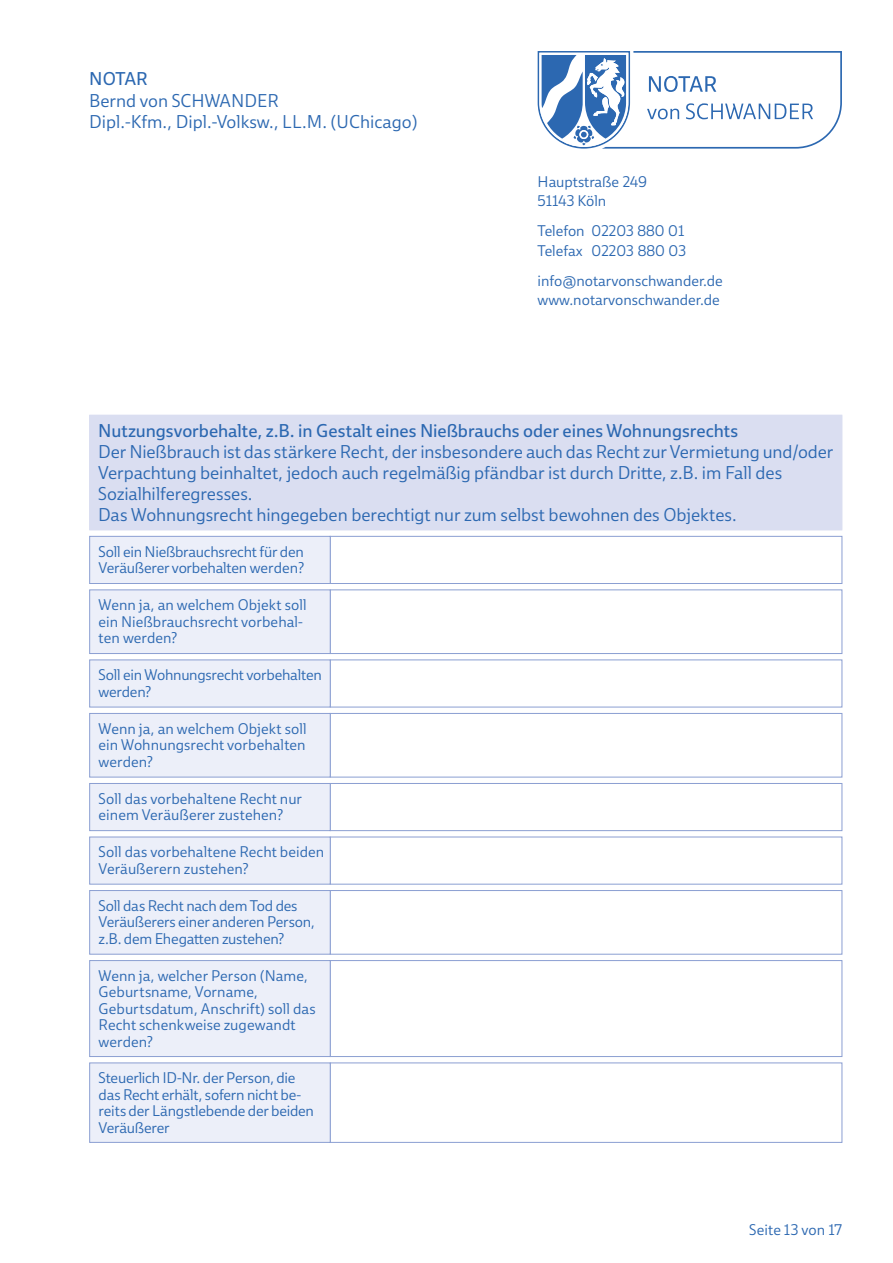
<style>
.page{position:relative;width:893px;height:1263px;background:#fff}
.page>*{position:absolute;margin:0;border:0;box-sizing:border-box;transform-origin:0 0}
.t1{font:18px/21px "Ebony Lt";letter-spacing:-.005em;color:#2c68b1}
.t2{font:18px "Ebony";letter-spacing:-.005em;color:#2c68b1}
.t3{font:15px/16.5px "Ebony Lt";color:#2c68b1}
</style>
<div class="page">
<svg style="left:538px;top:51px;width:304px;height:98px"></svg>
<div style="left:90px;top:415px;width:752px;height:115px;background:#dadef1"></div>
<hr style="left:89px;top:415px;width:1px;height:115px;background:#dadef1">
<hr style="left:842px;top:415px;width:1px;height:115px;background:#dadef1">
<hr style="left:89px;top:530px;width:753px;height:1px;background:#dadef1">
<div style="left:330px;top:960px;width:512px;height:97px;background:#fff;border:1px solid #8b9fd2"></div>
<div style="left:89px;top:960px;width:242px;height:97px;background:#eceff9;border:1px solid #8b9fd2"></div>
<div style="left:330px;top:536px;width:512px;height:48px;background:#fff;border:1px solid #8b9fd2"></div>
<div style="left:330px;top:659px;width:512px;height:48px;background:#fff;border:1px solid #8b9fd2"></div>
<div style="left:330px;top:783px;width:512px;height:48px;background:#fff;border:1px solid #8b9fd2"></div>
<div style="left:330px;top:837px;width:512px;height:47px;background:#fff;border:1px solid #8b9fd2"></div>
<div style="left:89px;top:536px;width:242px;height:48px;background:#eceff9;border:1px solid #8b9fd2"></div>
<div style="left:89px;top:659px;width:242px;height:48px;background:#eceff9;border:1px solid #8b9fd2"></div>
<div style="left:89px;top:783px;width:242px;height:48px;background:#eceff9;border:1px solid #8b9fd2"></div>
<div style="left:89px;top:837px;width:242px;height:47px;background:#eceff9;border:1px solid #8b9fd2"></div>
<div style="left:330px;top:589px;width:512px;height:65px;background:#fff;border:1px solid #8b9fd2"></div>
<div style="left:330px;top:713px;width:512px;height:64px;background:#fff;border:1px solid #8b9fd2"></div>
<div style="left:330px;top:890px;width:512px;height:64px;background:#fff;border:1px solid #8b9fd2"></div>
<div style="left:89px;top:589px;width:242px;height:65px;background:#eceff9;border:1px solid #8b9fd2"></div>
<div style="left:89px;top:713px;width:242px;height:64px;background:#eceff9;border:1px solid #8b9fd2"></div>
<div style="left:89px;top:890px;width:242px;height:64px;background:#eceff9;border:1px solid #8b9fd2"></div>
<div style="left:330px;top:1062px;width:512px;height:81px;background:#fff;border:1px solid #8b9fd2"></div>
<div style="left:89px;top:1062px;width:242px;height:81px;background:#eceff9;border:1px solid #8b9fd2"></div>
<p class="t2" style="left:89px;top:66px;width:60px">NOTAR</p>
<p class="t1" style="left:89px;top:90px;width:330px">Bernd von SCHWANDER<br>Dipl.-Kfm., Dipl.-Volksw., LL.M. (UChicago)</p>
<p class="t3" style="left:538px;top:171px;width:111px;line-height:19.5px">Hauptstraße 249<br>51143 Köln</p>
<p class="t3" style="left:538px;top:221px;width:150px;line-height:19.5px">Telefon 02203 880 01<br>Telefax 02203 880 03</p>
<p class="t3" style="left:538px;top:270px;width:187px;line-height:19.5px">info@notarvonschwander.de www.notarvonschwander.de</p>
<p class="t2" style="left:98px;top:419px;width:642px">Nutzungsvorbehalte, z.B. in Gestalt eines Nießbrauchs oder eines Wohnungsrechts</p>
<p class="t1" style="left:98px;top:441px;width:737px">Der Nießbrauch ist das stärkere Recht, der insbesondere auch das Recht zur Vermietung und/oder Verpachtung beinhaltet, jedoch auch regelmäßig pfändbar ist durch Dritte, z.B. im Fall des Sozialhilferegresses.<br>Das Wohnungsrecht hingegeben berechtigt nur zum selbst bewohnen des Objektes.</p>
<p class="t3" style="left:99px;top:543px;width:207px">Soll ein Nießbrauchsrecht für den<br>Veräußerer vorbehalten werden?</p>
<p class="t3" style="left:99px;top:596px;width:210px">Wenn ja, an welchem Objekt soll ein Nießbrauchsrecht vorbehal&shy;ten werden?</p>
<p class="t3" style="left:99px;top:666px;width:225px">Soll ein Wohnungsrecht vorbehalten werden?</p>
<p class="t3" style="left:99px;top:720px;width:210px;text-align:justify">Wenn ja, an welchem Objekt soll ein Wohnungsrecht vorbehalten werden?</p>
<p class="t3" style="left:99px;top:790px;width:205px">Soll das vorbehaltene Recht nur einem Veräußerer zustehen?</p>
<p class="t3" style="left:99px;top:843px;width:227px">Soll das vorbehaltene Recht beiden<br>Veräußerern zustehen?</p>
<p class="t3" style="left:99px;top:897px;width:218px">Soll das Recht nach dem Tod des<br>Veräußerers einer anderen Person, z.B. dem Ehegatten zustehen?</p>
<p class="t3" style="left:99px;top:967px;width:219px">Wenn ja, welcher Person (Name,<br>Geburtsname, Vorname,<br>Geburtsdatum, Anschrift) soll das<br>Recht schenkweise zugewandt werden?</p>
<p class="t3" style="left:99px;top:1069px;width:217px">Steuerlich ID-Nr. der Person, die das Recht erhält, sofern nicht be&shy;reits der Längstlebende der beiden<br>Veräußerer</p>
<p class="t3" style="left:749px;top:1221px;width:94px">Seite 13 von 17</p>
</div>
